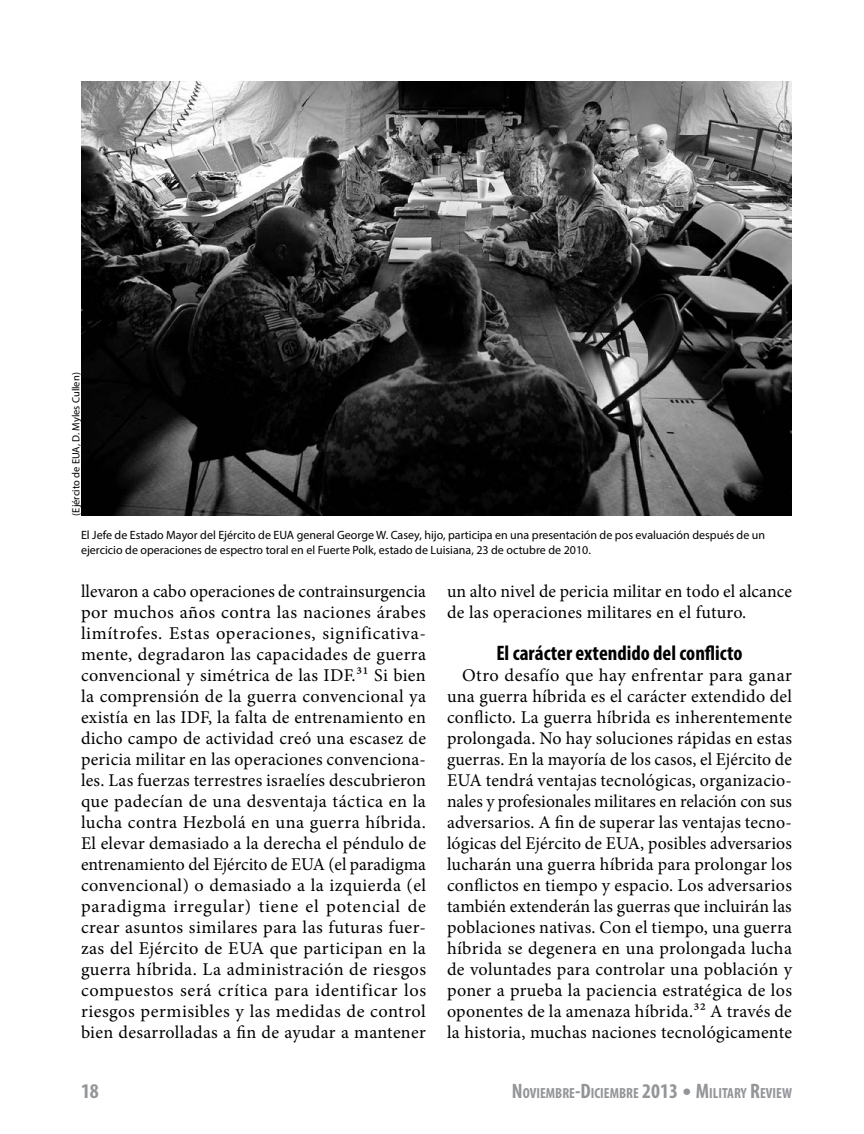
<style>
.page{position:relative;width:864px;height:1134px;background:#fff}
.page>*{position:absolute;margin:0;border:0;box-sizing:border-box;transform-origin:0 0}
.t1{font:700 condensed 21px "Myriad Pro";color:#000}
.t2{font:700 condensed 21px "Myriad Pro";color:#939598}
.t3{font:18px/21px "Minion Pro";letter-spacing:.015em;color:#000;text-align:justify}
.t4{font:700 condensed 14.7px "Myriad Pro";color:#939598}
.t5{font:12px/15px "Myriad Pro";color:#000}
.t6{font:10.5px "Myriad Pro";color:#000}
.s1{font-size:21px}
.s2{font-weight:400;font-stretch:normal;font-size:31.5px}
</style>
<div class="page">
<img style="left:81px;top:81px;width:711px;height:435px">
<p class="t6" style="left:69px;top:516px;width:145px;rotate:-90deg">(Ejército de EUA, D. Myles Cullen)</p>
<p class="t5" style="left:81px;top:527px;width:686px">El Jefe de Estado Mayor del Ejército de EUA general George W. Casey, hijo, participa en una presentación de pos evaluación después de un ejercicio de operaciones de espectro toral en el Fuerte Polk, estado de Luisiana, 23 de octubre de 2010.</p>
<p class="t3" style="left:81px;top:581px;width:347px">llevaron a cabo operaciones de contrainsurgencia por muchos años contra las naciones árabes limítrofes. Estas operaciones, significativa&shy;mente, degradaron las capacidades de guerra convencional y simétrica de las IDF.31 Si bien la comprensión de la guerra convencional ya existía en las IDF, la falta de entrenamiento en dicho campo de actividad creó una escasez de pericia militar en las operaciones convenciona&shy;les. Las fuerzas terrestres israelíes descubrieron que padecían de una desventaja táctica en la lucha contra Hezbolá en una guerra híbrida.<br>El elevar demasiado a la derecha el péndulo de entrenamiento del Ejército de EUA (el paradigma convencional) o demasiado a la izquierda (el paradigma irregular) tiene el potencial de crear asuntos similares para las futuras fuer&shy;zas del Ejército de EUA que participan en la guerra híbrida. La administración de riesgos compuestos será crítica para identificar los riesgos permisibles y las medidas de control bien desarrolladas a fin de ayudar a mantener</p>
<p class="t3" style="left:447px;top:581px;width:347px">un alto nivel de pericia militar en todo el alcance de las operaciones militares en el futuro.</p>
<p class="t1" style="left:496px;top:640px;width:248px">El carácter extendido del conflicto</p>
<p class="t3" style="left:447px;top:665px;width:347px;text-indent:15px">Otro desafío que hay enfrentar para ganar una guerra híbrida es el carácter extendido del conflicto. La guerra híbrida es inherentemente prolongada. No hay soluciones rápidas en estas guerras. En la mayoría de los casos, el Ejército de EUA tendrá ventajas tecnológicas, organizacio&shy;nales y profesionales militares en relación con sus adversarios. A fin de superar las ventajas tecno&shy;lógicas del Ejército de EUA, posibles adversarios lucharán una guerra híbrida para prolongar los conflictos en tiempo y espacio. Los adversarios también extenderán las guerras que incluirán las poblaciones nativas. Con el tiempo, una guerra híbrida se degenera en una prolongada lucha de voluntades para controlar una población y poner a prueba la paciencia estratégica de los oponentes de la amenaza híbrida.32 A través de la historia, muchas naciones tecnológicamente</p>
<p class="t2" style="left:81px;top:1078px;width:19px">18</p>
<p class="t4" style="left:512px;top:1084px;width:282px"><span class="s1">N</span>OVIEMBRE<span class="s1">-D</span>ICIEMBRE <span class="s1">2013</span> <span class="s2">•</span> <span class="s1">M</span>ILITARY <span class="s1">R</span>EVIEW</p>
</div>
